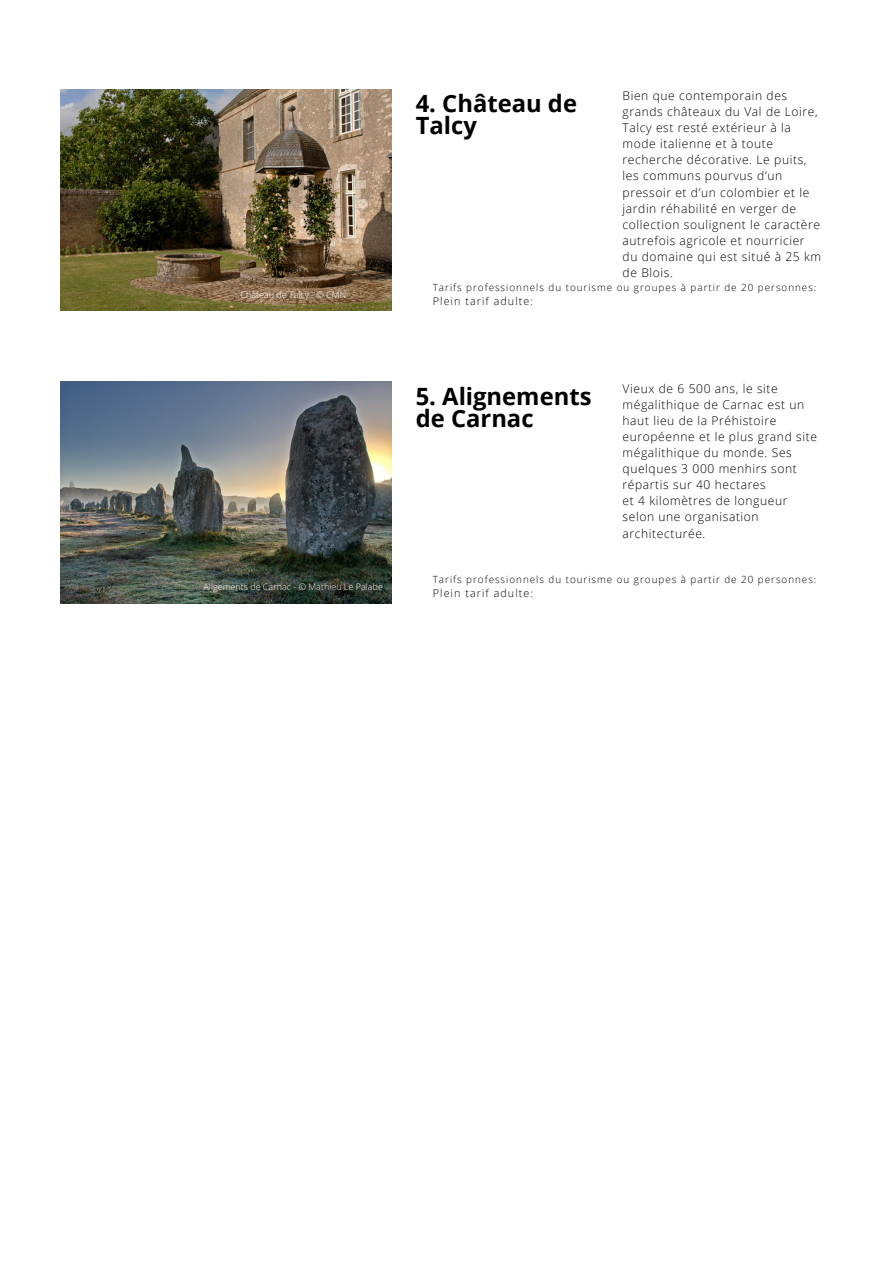
<style>
.page{position:relative;width:893px;height:1264px;background:#fff}
.page>*{position:absolute;margin:0;border:0;box-sizing:border-box;transform-origin:0 0}
.t1{font:700 23.7px/21.8px "Open Sans";color:#000}
.t2{font:300 12px/16px "Open Sans";letter-spacing:.05em;color:#000}
.t3{font:300 10.8px "Open Sans";letter-spacing:.1em;color:#000}
.t4{font:300 9.9px "Open Sans";letter-spacing:.1em;color:#000}
.t5{font:300 9px "Open Sans";color:#fff}
</style>
<div class="page">
<img style="left:61px;top:89px;width:331px;height:221px">
<img style="left:61px;top:382px;width:331px;height:221px">
<p class="t5" style="left:240px;top:288px;width:107px">Château de Talcy - © CMN</p>
<p class="t5" style="left:203px;top:580px;width:181px">Aligements de Carnac - © Mathieu Le Palabe</p>
<h1 class="t1" style="left:415px;top:92px;width:163px">4. Château de<br>Talcy</h1>
<p class="t2" style="left:622px;top:87px;width:200px">Bien que contemporain des grands châteaux du Val de Loire,<br>Talcy est resté extérieur à la mode italienne et à toute recherche décorative. Le puits, les communs pourvus d’un pressoir et d’un colombier et le jardin réhabilité en verger de collection soulignent le caractère autrefois agricole et nourricier du domaine qui est situé à 25 km de Blois.</p>
<p class="t4" style="left:433px;top:280px;width:385px">Tarifs professionnels du tourisme ou groupes à partir de 20 personnes:</p>
<p class="t3" style="left:433px;top:293px;width:102px">Plein tarif adulte:</p>
<h1 class="t1" style="left:415px;top:385px;width:177px">5. Alignements de Carnac</h1>
<p class="t2" style="left:622px;top:380px;width:196px">Vieux de 6 500 ans, le site mégalithique de Carnac est un haut lieu de la Préhistoire européenne et le plus grand site mégalithique du monde. Ses quelques 3 000 menhirs sont répartis sur 40 hectares<br>et 4 kilomètres de longueur selon une organisation architecturée.</p>
<p class="t4" style="left:433px;top:573px;width:385px">Tarifs professionnels du tourisme ou groupes à partir de 20 personnes:</p>
<p class="t3" style="left:433px;top:585px;width:102px">Plein tarif adulte:</p>
</div>
